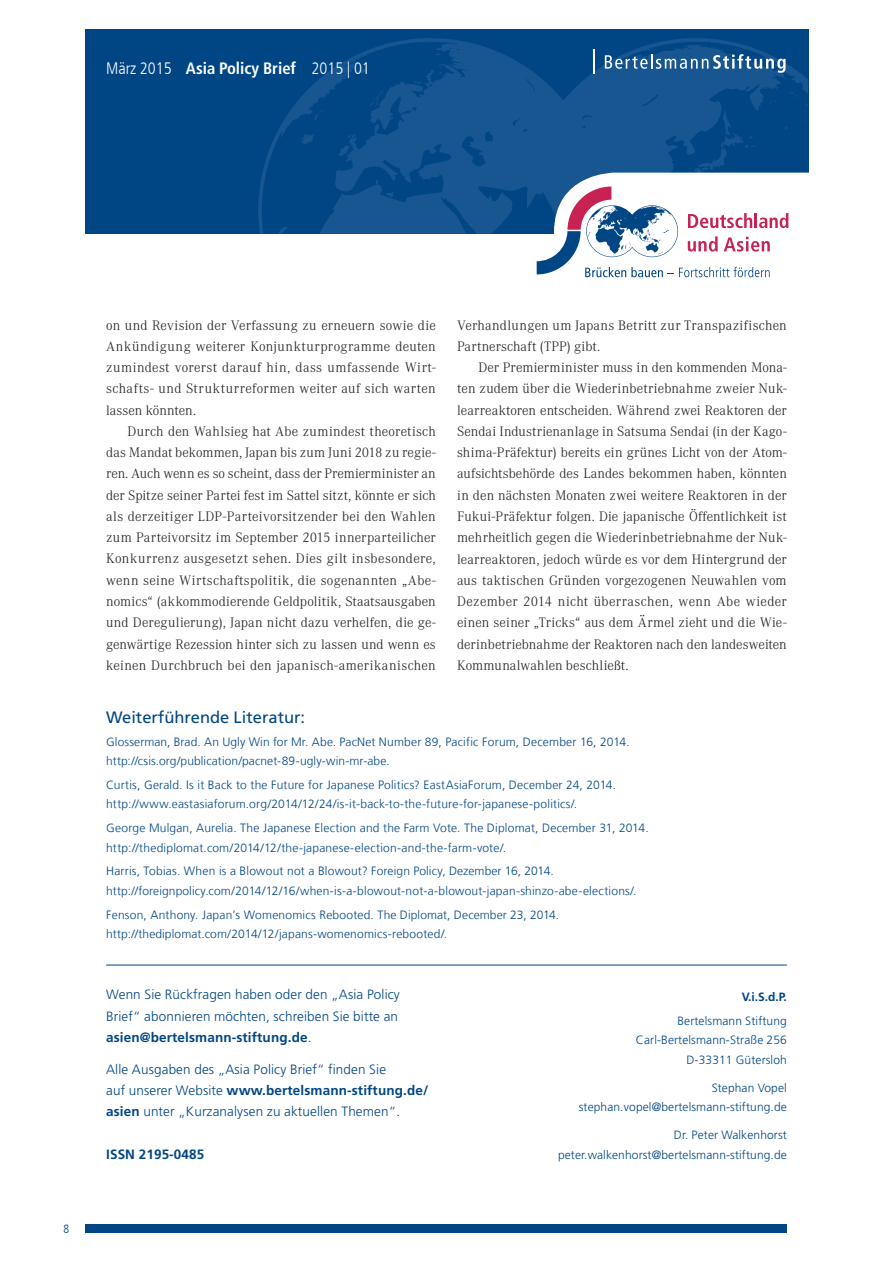
<style>
.page{position:relative;width:893px;height:1263px;background:#fff}
.page>*{position:absolute;margin:0;border:0;box-sizing:border-box;transform-origin:0 0}
.t1{font:300 condensed 16.5px "Frutiger LT Com";color:#fff}
.t2{font:16.5px "Frutiger";color:#004684}
.t3{font:300 13.5px/21.3px "Corporate ABQ";letter-spacing:.015em;color:#231f20;text-align:justify}
.t4{font:300 13.5px/21.3px "Frutiger";letter-spacing:.01em;color:#004684}
.t5{font:700 13.5px "Frutiger";letter-spacing:.01em;color:#004684}
.t6{font:300 12px/19.5px "Frutiger LT Com";letter-spacing:.015em;color:#004684}
.t7{font:300 12px/19.5px "Frutiger";letter-spacing:.01em;color:#004684;text-align:right}
.t8{font:700 12px "Frutiger";color:#004684}
.t9{font:300 condensed 12px "Frutiger LT Com";color:#004684}
.s1{font-weight:700}
</style>
<div class="page">
<div style="left:85px;top:1225px;width:701px;height:8px;background:#004684"></div>
<div style="left:85px;top:30px;width:723px;height:204px;background:#004684"></div>
<svg style="left:258px;top:38px;width:550px;height:196px"></svg>
<svg style="left:470px;top:59px;width:329px;height:175px;fill:#185692"></svg>
<svg style="left:605px;top:54px;width:180px;height:24px"></svg>
<hr style="left:592px;top:50px;width:2px;height:24px;background:#fff">
<svg style="left:536px;top:92px;width:273px;height:186px"></svg>
<hr style="left:106px;top:965px;width:680px;height:1px;background:#004684">
<p class="t1" style="left:106px;top:59px;width:265px">März 2015 <span class="s1">Asia Policy Brief</span> 2015 | 01</p>
<p class="t9" style="left:64px;top:1222px;width:7px">8</p>
<p class="t3" style="left:106px;top:316px;width:331px">on und Revision der Verfassung zu erneuern sowie die Ankündigung weiterer Konjunkturprogramme deuten zumindest vorerst darauf hin, dass umfassende Wirt&shy;schafts- und Strukturreformen weiter auf sich warten lassen könnten.</p>
<p class="t3" style="left:106px;top:422px;width:331px;text-indent:21px">Durch den Wahlsieg hat Abe zumindest theoretisch das Mandat bekommen, Japan bis zum Juni 2018 zu regie&shy;ren. Auch wenn es so scheint, dass der Premierminister an der Spitze seiner Partei fest im Sattel sitzt, könnte er sich als derzeitiger LDP-Parteivorsitzender bei den Wahlen zum Parteivorsitz im September 2015 innerparteilicher Konkurrenz ausgesetzt sehen. Dies gilt insbesondere, wenn seine Wirtschaftspolitik, die sogenannten „Abe&shy;nomics“ (akkommodierende Geldpolitik, Staatsausgaben und Deregulierung), Japan nicht dazu verhelfen, die ge&shy;genwärtige Rezession hinter sich zu lassen und wenn es keinen Durchbruch bei den japanisch-amerikanischen</p>
<p class="t3" style="left:457px;top:316px;width:331px">Verhandlungen um Japans Betritt zur Transpazifischen<br>Partnerschaft (TPP) gibt.</p>
<p class="t3" style="left:457px;top:358px;width:331px;text-indent:21px">Der Premierminister muss in den kommenden Mona&shy;ten zudem über die Wiederinbetriebnahme zweier Nuk&shy;learreaktoren entscheiden. Während zwei Reaktoren der Sendai Industrienanlage in Satsuma Sendai (in der Kago&shy;shima-Präfektur) bereits ein grünes Licht von der Atom&shy;aufsichtsbehörde des Landes bekommen haben, könnten in den nächsten Monaten zwei weitere Reaktoren in der Fukui-Präfektur folgen. Die japanische Öffentlichkeit ist mehrheitlich gegen die Wiederinbetriebnahme der Nuk&shy;learreaktoren, jedoch würde es vor dem Hintergrund der aus taktischen Gründen vorgezogenen Neuwahlen vom Dezember 2014 nicht überraschen, wenn Abe wieder einen seiner „Tricks“ aus dem Ärmel zieht und die Wie&shy;derinbetriebnahme der Reaktoren nach den landesweiten Kommunalwahlen beschließt.</p>
<p class="t2" style="left:106px;top:711px;width:200px">Weiterführende Literatur:</p>
<p class="t6" style="left:106px;top:733px;width:525px">Glosserman, Brad. An Ugly Win for Mr. Abe. PacNet Number 89, Pacific Forum, December 16, 2014. http://csis.org/publication/pacnet-89-ugly-win-mr-abe.</p>
<p class="t6" style="left:106px;top:776px;width:511px">Curtis, Gerald. Is it Back to the Future for Japanese Politics? EastAsiaForum, December 24, 2014. http://www.eastasiaforum.org/2014/12/24/is-it-back-to-the-future-for-japanese-politics/.</p>
<p class="t6" style="left:106px;top:819px;width:544px">George Mulgan, Aurelia. The Japanese Election and the Farm Vote. The Diplomat, December 31, 2014. http://thediplomat.com/2014/12/the-japanese-election-and-the-farm-vote/.</p>
<p class="t6" style="left:106px;top:863px;width:532px">Harris, Tobias. When is a Blowout not a Blowout? Foreign Policy, Dezember 16, 2014. http://foreignpolicy.com/2014/12/16/when-is-a-blowout-not-a-blowout-japan-shinzo-abe-elections/.</p>
<p class="t6" style="left:106px;top:906px;width:454px">Fenson, Anthony. Japan’s Womenomics Rebooted. The Diplomat, December 23, 2014. http://thediplomat.com/2014/12/japans-womenomics-rebooted/.</p>
<p class="t4" style="left:106px;top:985px;width:295px">Wenn Sie Rückfragen haben oder den „Asia Policy<br>Brief“ abonnieren möchten, schreiben Sie bitte an <span class="s1">asien@bertelsmann-stiftung.de</span>.</p>
<p class="t4" style="left:106px;top:1059px;width:324px">Alle Ausgaben des „Asia Policy Brief“ finden Sie<br>auf unserer Website <span class="s1">www.bertelsmann-stiftung.de/ asien</span> unter „Kurzanalysen zu aktuellen Themen“.</p>
<p class="t5" style="left:106px;top:1149px;width:100px">ISSN 2195-0485</p>
<p class="t8" style="left:741px;top:992px;width:47px">V.i.S.d.P.</p>
<p class="t7" style="left:636px;top:1012px;width:152px">Bertelsmann Stiftung<br>Carl-Bertelsmann-Straße 256<br>D-33311 Gütersloh</p>
<p class="t7" style="left:578px;top:1079px;width:209px">Stephan Vopel stephan.vopel@bertelsmann-stiftung.de</p>
<p class="t7" style="left:558px;top:1126px;width:230px">Dr. Peter Walkenhorst peter.walkenhorst@bertelsmann-stiftung.de</p>
</div>
